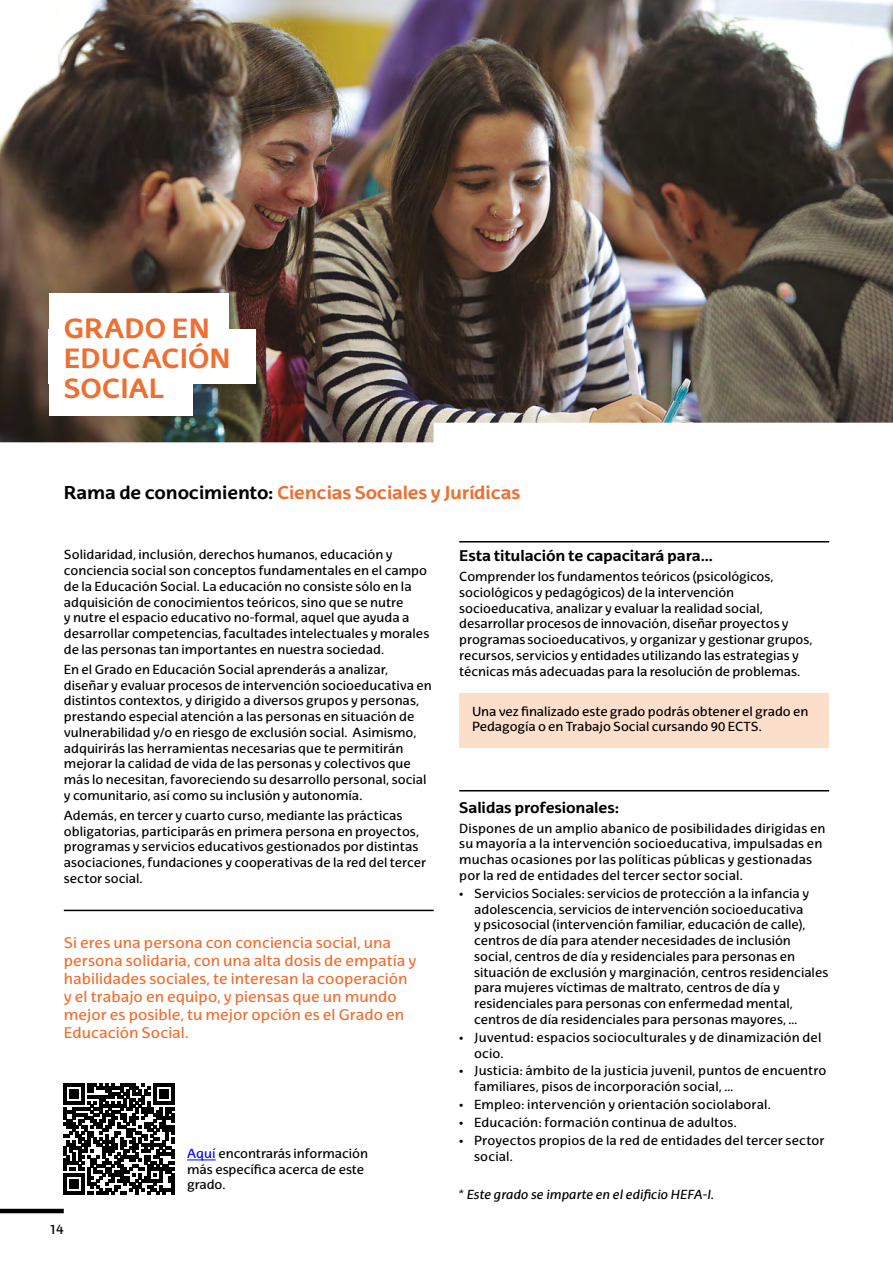
<style>
.page{position:relative;width:893px;height:1263px;background:#fff}
.page>*{position:absolute;margin:0;border:0;box-sizing:border-box;transform-origin:0 0}
.t1{font:700 27px/30px "EHU Sans";color:#ed6f32}
.Párrafo_ESP{font:700 18px "EHU Sans";letter-spacing:-.01em;color:#ed6f32}
.Párrafo_ESP-2{font:15px/18px "EHU Sans";letter-spacing:.005em;color:#ed6f32}
.Párrafo_ESP-3{font:700 15px "EHU Sans";letter-spacing:-.01em;color:#000}
.t2{font:13.5px "EHU Sans";color:#000}
.Párrafo_ESP-4{font:12.75px/15.8px "EHU Sans";color:#000}
.t3{font:italic 12.75px "EHU Sans";color:#000}
.s1{color:#000}
.s2{color:#00f}
</style>
<div class="page">
<img style="left:0;top:0;width:893px;height:442px">
<svg style="left:434px;top:423px;width:459px;height:19px"></svg>
<svg style="left:0;top:442px;width:830px;height:101px"></svg>
<div style="left:49px;top:342px;width:143px;height:74px;background:#fff"></div>
<div style="left:49px;top:330px;width:207px;height:54px;background:#fff"></div>
<div style="left:49px;top:293px;width:180px;height:62px;background:#fff"></div>
<hr style="left:0;top:1209px;width:64px;height:4px;background:#000">
<div style="left:459px;top:694px;width:370px;height:54px;background:#fcdfcb"></div>
<hr style="left:459px;top:541px;width:370px;height:1px;background:#000">
<hr style="left:459px;top:790px;width:370px;height:1px;background:#000">
<hr style="left:64px;top:910px;width:370px;height:1px;background:#000">
<svg style="left:63px;top:1083px;width:111px;height:111px"></svg>
<hr style="left:171px;top:1173px;width:3px;height:21px;background:#000">
<svg style="left:187px;top:1159px;width:29px;height:1px"></svg>
<p class="t1" style="left:64px;top:312px;width:168px">GRADO EN<br>EDUCACIÓN<br>SOCIAL</p>
<p class="Párrafo_ESP" style="left:64px;top:481px;width:458px"><span class="s1">Rama de conocimiento:</span> Ciencias Sociales y Jurídicas</p>
<p class="Párrafo_ESP-4" style="left:64px;top:547px;width:367px">Solidaridad, inclusión, derechos humanos, educación y conciencia social son conceptos fundamentales en el campo de la Educación Social. La educación no consiste sólo en la adquisición de conocimientos teóricos, sino que se nutre<br>y nutre el espacio educativo no-formal, aquel que ayuda a desarrollar competencias, facultades intelectuales y morales de las personas tan importantes en nuestra sociedad.</p>
<p class="Párrafo_ESP-4" style="left:64px;top:661px;width:369px">En el Grado en Educación Social aprenderás a analizar, diseñar y evaluar procesos de intervención socioeducativa en distintos contextos, y dirigido a diversos grupos y personas, prestando especial atención a las personas en situación de vulnerabilidad y/o en riesgo de exclusión social. Asimismo, adquirirás las herramientas necesarias que te permitirán mejorar la calidad de vida de las personas y colectivos que más lo necesitan, favoreciendo su desarrollo personal, social y comunitario, así como su inclusión y autonomía.</p>
<p class="Párrafo_ESP-4" style="left:64px;top:807px;width:364px">Además, en tercer y cuarto curso, mediante las prácticas obligatorias, participarás en primera persona en proyectos, programas y servicios educativos gestionados por distintas asociaciones, fundaciones y cooperativas de la red del tercer sector social.</p>
<p class="Párrafo_ESP-2" style="left:64px;top:933px;width:354px">Si eres una persona con conciencia social, una persona solidaria, con una alta dosis de empatía y habilidades sociales, te interesan la cooperación y el trabajo en equipo, y piensas que un mundo mejor es posible, tu mejor opción es el Grado en Educación Social.</p>
<p class="t2" style="left:49px;top:1221px;width:16px">14</p>
<p class="Párrafo_ESP-4" style="left:187px;top:1145px;width:182px"><span class="s2">Aquí</span> encontrarás información más específica acerca de este grado.</p>
<p class="Párrafo_ESP-3" style="left:459px;top:546px;width:255px">Esta titulación te capacitará para…</p>
<p class="Párrafo_ESP-4" style="left:459px;top:569px;width:355px">Comprender los fundamentos teóricos (psicológicos, sociológicos y pedagógicos) de la intervención socioeducativa, analizar y evaluar la realidad social, desarrollar procesos de innovación, diseñar proyectos y programas socioeducativos, y organizar y gestionar grupos, recursos, servicios y entidades utilizando las estrategias y técnicas más adecuadas para la resolución de problemas.</p>
<p class="Párrafo_ESP-4" style="left:472px;top:703px;width:338px">Una vez finalizado este grado podrás obtener el grado en<br>Pedagogía o en Trabajo Social cursando 90 ECTS.</p>
<p class="Párrafo_ESP-3" style="left:459px;top:798px;width:161px">Salidas profesionales:</p>
<p class="Párrafo_ESP-4" style="left:459px;top:820px;width:368px">Dispones de un amplio abanico de posibilidades dirigidas en su mayoría a la intervención socioeducativa, impulsadas en muchas ocasiones por las políticas públicas y gestionadas por la red de entidades del tercer sector social.</p>
<p class="Párrafo_ESP-4" style="left:474px;top:885px;width:356px;text-indent:-15px">• Servicios Sociales: servicios de protección a la infancia y adolescencia, servicios de intervención socioeducativa<br>y psicosocial (intervención familiar, educación de calle), centros de día para atender necesidades de inclusión social, centros de día y residenciales para personas en situación de exclusión y marginación, centros residenciales para mujeres víctimas de maltrato, centros de día y residenciales para personas con enfermedad mental, centros de día residenciales para personas mayores, …</p>
<p class="Párrafo_ESP-4" style="left:474px;top:1029px;width:349px;text-indent:-15px">• Juventud: espacios socioculturales y de dinamización del ocio.</p>
<p class="Párrafo_ESP-4" style="left:474px;top:1063px;width:354px;text-indent:-15px">• Justicia: ámbito de la justicia juvenil, puntos de encuentro familiares, pisos de incorporación social, …</p>
<p class="Párrafo_ESP-4" style="left:459px;top:1096px;width:313px">• Empleo: intervención y orientación sociolaboral.</p>
<p class="Párrafo_ESP-4" style="left:459px;top:1114px;width:279px">• Educación: formación continua de adultos.</p>
<p class="Párrafo_ESP-4" style="left:474px;top:1132px;width:352px;text-indent:-15px">• Proyectos propios de la red de entidades del tercer sector social.</p>
<p class="t3" style="left:459px;top:1187px;width:256px">* Este grado se imparte en el edificio HEFA-I.</p>
</div>
